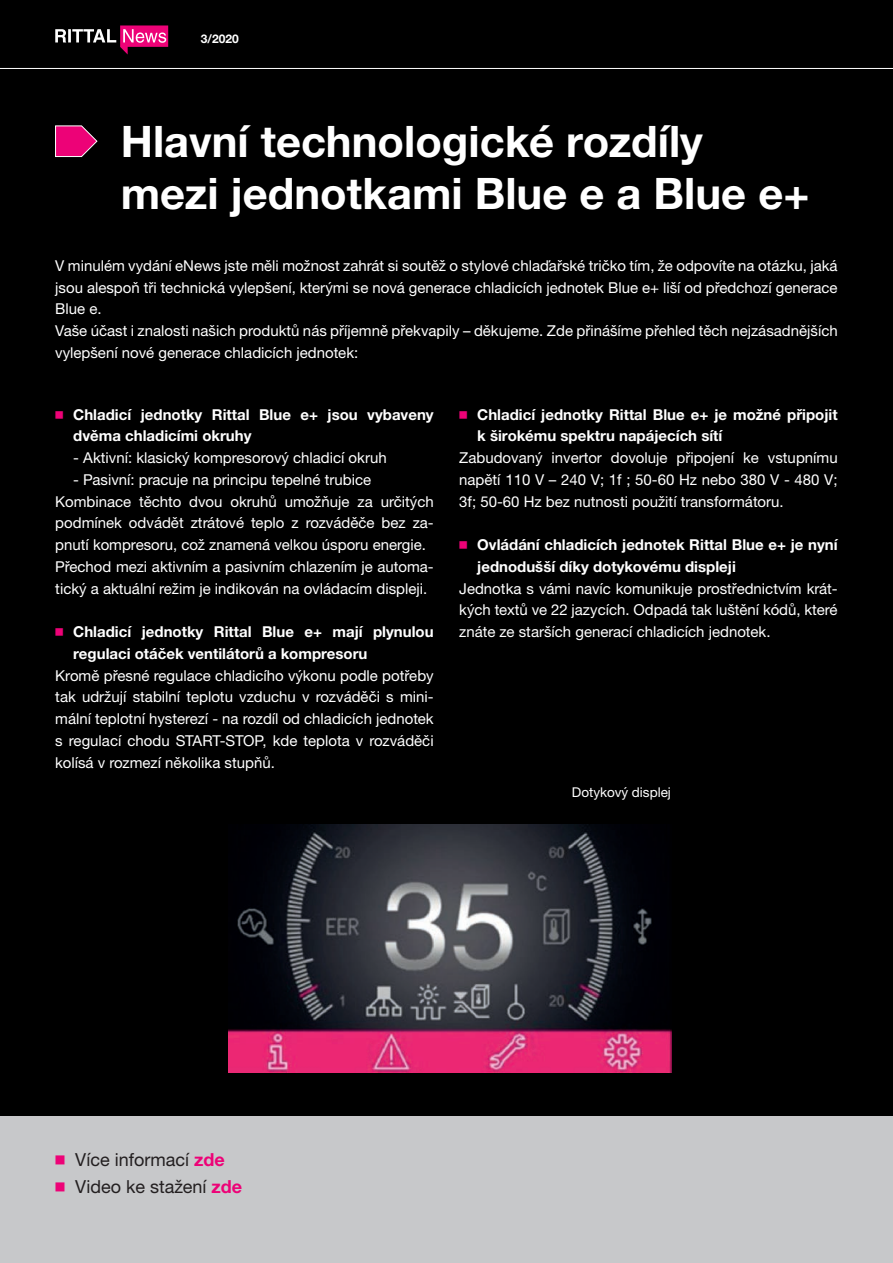
<style>
.page{position:relative;width:893px;height:1263px;background:#000}
.page>*{position:absolute;margin:0;border:0;box-sizing:border-box;transform-origin:0 0}
.t1{font:700 43.5px/52.2px "Neue Helvetica For Rittal";color:#fff}
.t2{font:18px/27px "Neue Helvetica For Rittal";color:#231f20}
.t3{font:15px/21.8px "Neue Helvetica For Rittal";color:#fff;text-align:justify}
.t4{font:700 15px/21.8px "Neue Helvetica For Rittal";color:#fff}
.t5{font:13.5px "Neue Helvetica For Rittal";color:#fff}
.t6{font:700 12px "Neue Helvetica For Rittal";color:#fff}
.s1{font-weight:400;color:#ed0277}
.s2{color:#ed0277}
.s3{font-weight:700;color:#ed0277}
</style>
<div class="page">
<img style="left:229px;top:825px;width:443px;height:247px">
<hr style="left:0;top:68px;width:893px;height:1px;background:#fff">
<svg style="left:55px;top:25px;width:113px;height:30px"></svg>
<div style="left:0;top:1116px;width:893px;height:147px;background:#c7c8ca"></div>
<svg style="left:55px;top:125px;width:43px;height:32px"></svg>
<p class="t6" style="left:201px;top:32px;width:39px">3/2020</p>
<h1 class="t1" style="left:121px;top:115px;width:690px">Hlavní technologické rozdíly mezi jednotkami Blue e a Blue e+</h1>
<p class="t3" style="left:55px;top:254px;width:784px;text-align:left">V minulém vydání eNews jste měli možnost zahrát si soutěž o stylové chlaďařské tričko tím, že odpovíte na otázku, jaká jsou alespoň tři technická vylepšení, kterými se nová generace chladicích jednotek Blue e+ liší od předchozí generace Blue e.<br>Vaše účast i znalosti našich produktů nás příjemně překvapily – děkujeme. Zde přinášíme přehled těch nejzásadnějších vylepšení nové generace chladicích jednotek:</p>
<p class="t4" style="left:73px;top:403px;width:362px;text-indent:-18px"><span class="s1">◾</span> Chladicí jednotky Rittal Blue e+ jsou vybaveny dvěma chladicími okruhy</p>
<p class="t3" style="left:73px;top:447px;width:315px">- Aktivní: klasický kompresorový chladicí okruh</p>
<p class="t3" style="left:55px;top:469px;width:380px;text-align:left;text-indent:18px">- Pasivní: pracuje na principu tepelné trubice Kombinace těchto dvou okruhů umožňuje za určitých podmínek odvádět ztrátové teplo z rozváděče bez za&shy;pnutí kompresoru, což znamená velkou úsporu energie.<br>Přechod mezi aktivním a pasivním chlazením je automa&shy;tický a aktuální režim je indikován na ovládacím displeji.</p>
<p class="t4" style="left:73px;top:621px;width:362px;text-indent:-18px"><span class="s1">◾</span> Chladicí jednotky Rittal Blue e+ mají plynulou regulaci otáček ventilátorů a kompresoru</p>
<p class="t3" style="left:55px;top:664px;width:380px">Kromě přesné regulace chladicího výkonu podle potřeby tak udržují stabilní teplotu vzduchu v rozváděči s mini&shy;mální teplotní hysterezí - na rozdíl od chladicích jednotek s regulací chodu START-STOP, kde teplota v rozváděči kolísá v rozmezí několika stupňů.</p>
<p class="t4" style="left:477px;top:403px;width:362px;text-indent:-18px"><span class="s1">◾</span> Chladicí jednotky Rittal Blue e+ je možné připojit k širokému spektru napájecích sítí</p>
<p class="t3" style="left:459px;top:447px;width:380px">Zabudovaný invertor dovoluje připojení ke vstupnímu napětí 110 V – 240 V; 1f ; 50-60 Hz nebo 380 V - 480 V; 3f; 50-60 Hz bez nutnosti použití transformátoru.</p>
<p class="t4" style="left:477px;top:534px;width:362px;text-indent:-18px"><span class="s1">◾</span> Ovládání chladicích jednotek Rittal Blue e+ je nyní jednodušší díky dotykovému displeji</p>
<p class="t3" style="left:459px;top:577px;width:380px">Jednotka s vámi navíc komunikuje prostřednictvím krát&shy;kých textů ve 22 jazycích. Odpadá tak luštění kódů, které znáte ze starších generací chladicích jednotek.</p>
<p class="t5" style="left:572px;top:784px;width:101px">Dotykový displej</p>
<p class="t2" style="left:55px;top:1146px;width:188px"><span class="s2">◾</span> Více informací <span class="s3">zde<br></span><span class="s2">◾</span> Video ke stažení <span class="s3">zde</span></p>
</div>
